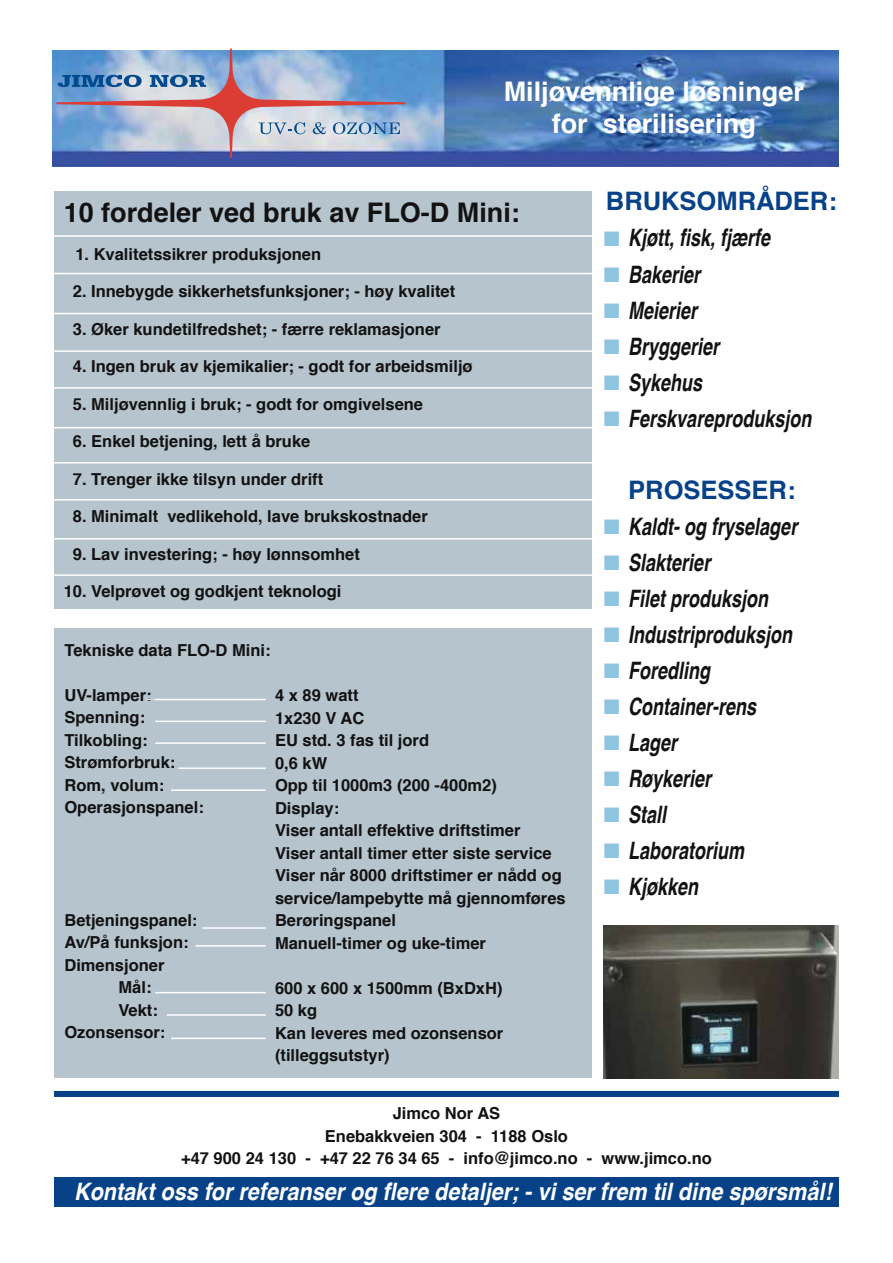
<style>
.page{position:relative;width:893px;height:1263px;background:#fff}
.page>*{position:absolute;margin:0;border:0;box-sizing:border-box;transform-origin:0 0}
.t1{font:700 27px/32.4px "Helvetica";color:#fff;text-align:center}
.t2{font:700 27px "Helvetica";color:#121212}
.t3{font:700 25.5px "Helvetica";color:#074289}
.t4{font:italic 700 24px/36px "Helvetica";color:#121212;scale:.75 1}
.t5{font:italic 700 24px "Helvetica";color:#fff;scale:.9 1}
.t6{font:21px/36px "Zapf Dingbats ITC";color:#90c5e1;text-align:justify}
.t7{font:700 16.5px/22.5px "Helvetica";color:#121212}
</style>
<div class="page">
<div style="left:54px;top:191px;width:537px;height:418px;background:#b6c4ce"></div>
<div style="left:54px;top:628px;width:537px;height:450px;background:#b6c4ce"></div>
<hr style="left:145px;top:699px;width:114px;height:1px;background:#d3d5d5">
<hr style="left:155px;top:699px;width:111px;height:1px;background:#fff">
<hr style="left:155px;top:720px;width:111px;height:2px;background:#fff">
<hr style="left:155px;top:742px;width:111px;height:2px;background:#fff">
<hr style="left:179px;top:767px;width:87px;height:2px;background:#fff">
<hr style="left:171px;top:789px;width:95px;height:2px;background:#fff">
<hr style="left:202px;top:927px;width:64px;height:2px;background:#fff">
<hr style="left:196px;top:945px;width:70px;height:2px;background:#fff">
<hr style="left:155px;top:992px;width:111px;height:1px;background:#fff">
<hr style="left:167px;top:1014px;width:99px;height:2px;background:#fff">
<hr style="left:171px;top:1037px;width:95px;height:2px;background:#fff">
<hr style="left:47px;top:235px;width:559px;height:2px;background:#fff">
<hr style="left:47px;top:273px;width:559px;height:1px;background:#fff">
<hr style="left:47px;top:313px;width:559px;height:1px;background:#fff">
<hr style="left:47px;top:350px;width:559px;height:2px;background:#fff">
<hr style="left:47px;top:387px;width:559px;height:2px;background:#fff">
<hr style="left:47px;top:427px;width:559px;height:1px;background:#fff">
<hr style="left:47px;top:462px;width:559px;height:1px;background:#fff">
<hr style="left:47px;top:499px;width:559px;height:1px;background:#fff">
<hr style="left:47px;top:538px;width:559px;height:1px;background:#fff">
<div style="left:54px;top:1091px;width:785px;height:6px;background:#074289"></div>
<div style="left:54px;top:1177px;width:785px;height:30px;background:#074289"></div>
<img style="left:52px;top:51px;width:786px;height:116px">
<svg style="left:57px;top:49px;width:348px;height:109px;background:#9aa9c8"></svg>
<hr style="left:47px;top:574px;width:559px;height:2px;background:#fff">
<img style="left:604px;top:926px;width:235px;height:152px">
<h1 class="t1" style="left:504px;top:75px;width:302px">Miljøvennlige løsninger for sterilisering</h1>
<h1 class="t2" style="left:64px;top:191px;width:458px">10 fordeler ved bruk av FLO-D Mini:</h1>
<p class="t7" style="left:75px;top:243px;width:247px">1. Kvalitetssikrer produksjonen</p>
<p class="t7" style="left:73px;top:280px;width:384px">2. Innebygde sikkerhetsfunksjoner; - høy kvalitet</p>
<p class="t7" style="left:73px;top:318px;width:369px">3. Øker kundetilfredshet; - færre reklamasjoner</p>
<p class="t7" style="left:73px;top:355px;width:401px">4. Ingen bruk av kjemikalier; - godt for arbeidsmiljø</p>
<p class="t7" style="left:73px;top:393px;width:352px">5. Miljøvennlig i bruk; - godt for omgivelsene</p>
<p class="t7" style="left:73px;top:430px;width:239px">6. Enkel betjening, lett å bruke</p>
<p class="t7" style="left:73px;top:468px;width:252px">7. Trenger ikke tilsyn under drift</p>
<p class="t7" style="left:73px;top:505px;width:356px">8. Minimalt vedlikehold, lave brukskostnader</p>
<p class="t7" style="left:73px;top:543px;width:288px">9. Lav investering; - høy lønnsomhet</p>
<p class="t7" style="left:64px;top:580px;width:279px">10. Velprøvet og godkjent teknologi</p>
<p class="t7" style="left:64px;top:639px;width:207px">Tekniske data FLO-D Mini:</p>
<p class="t7" style="left:64px;top:684px;width:141px">UV-lamper:<br>Spenning:<br>Tilkobling:<br>Strømforbruk:<br>Rom, volum:<br>Operasjonspanel:</p>
<p class="t7" style="left:275px;top:684px;width:292px">4 x 89 watt<br>1x230 V AC<br>EU std. 3 fas til jord<br>0,6 kW<br>Opp til 1000m3 (200 -400m2)<br>Display:<br>Viser antall effektive driftstimer<br>Viser antall timer etter siste service<br>Viser når 8000 driftstimer er nådd og service/lampebytte må gjennomføres<br>Berøringspanel<br>Manuell-timer og uke-timer</p>
<p class="t7" style="left:275px;top:977px;width:230px">600 x 600 x 1500mm (BxDxH)<br>50 kg<br>Kan leveres med ozonsensor (tilleggsutstyr)</p>
<p class="t7" style="left:64px;top:909px;width:134px">Betjeningspanel:</p>
<p class="t7" style="left:64px;top:931px;width:126px">Av/På funksjon:</p>
<p class="t7" style="left:64px;top:954px;width:101px">Dimensjoner</p>
<p class="t7" style="left:118px;top:976px;width:34px">Mål:</p>
<p class="t7" style="left:118px;top:999px;width:41px">Vekt:</p>
<p class="t7" style="left:64px;top:1021px;width:102px">Ozonsensor:</p>
<h2 class="t3" style="left:606px;top:181px;width:232px">BRUKSOMRÅDER:</h2>
<h3 class="t4" style="left:628px;top:220px;width:246px">Kjøtt, fisk, fjærfe<br>Bakerier<br>Meierier<br>Bryggerier<br>Sykehus<br>Ferskvareproduksjon</h3>
<p class="t6" style="left:604px;top:221px;width:17px">■ ■ ■ ■ ■ ■</p>
<p class="t6" style="left:604px;top:508px;width:17px">■ ■ ■ ■ ■ ■ ■ ■ ■ ■ ■</p>
<h2 class="t3" style="left:628px;top:469px;width:169px">PROSESSER:</h2>
<h3 class="t4" style="left:628px;top:508px;width:227px">Kaldt- og fryselager<br>Slakterier<br>Filet produksjon<br>Industriproduksjon<br>Foredling<br>Container-rens<br>Lager<br>Røykerier<br>Stall<br>Laboratorium<br>Kjøkken</h3>
<p class="t7" style="left:181px;top:1102px;width:532px;text-align:center">Jimco Nor AS<br>Enebakkveien 304 - 1188 Oslo<br>+47 900 24 130 - +47 22 76 34 65 - info@jimco.no - www.jimco.no</p>
<h3 class="t5" style="left:74px;top:1172px;width:843px">Kontakt oss for referanser og flere detaljer; - vi ser frem til dine spørsmål!</h3>
</div>
